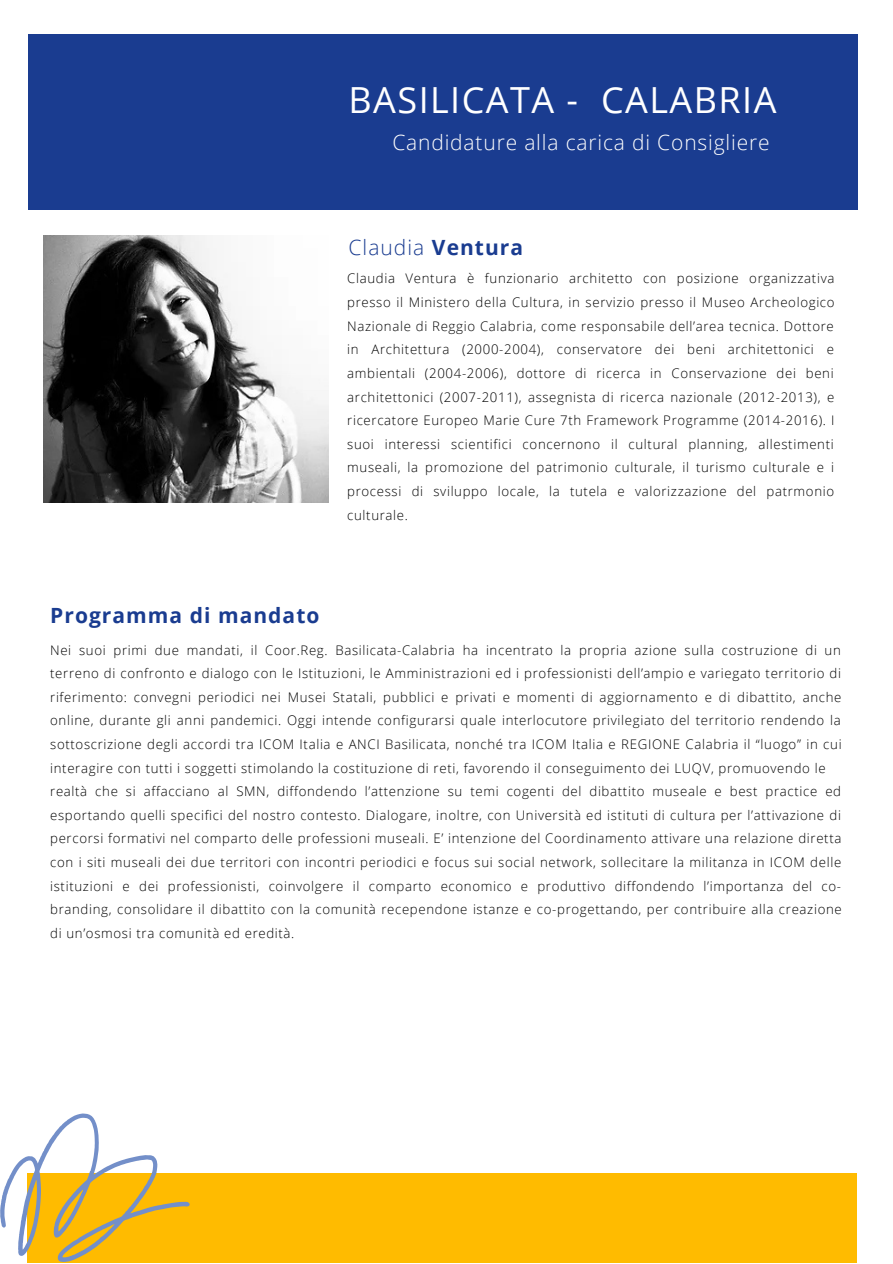
<style>
.page{position:relative;width:893px;height:1264px;background:#fff}
.page>*{position:absolute;margin:0;border:0;box-sizing:border-box;transform-origin:0 0}
.t1{font:36px "Open Sans";letter-spacing:.04em;color:#fff}
.t2{font:300 21px "Open Sans";letter-spacing:.04em;color:#fff}
.t3{font:700 21px "Open Sans";letter-spacing:.05em;color:#1a3c90}
.t4{font:300 21px "Open Sans";letter-spacing:.05em;color:#1a3c90}
.t5{font:300 13.2px/23.5px "Open Sans";letter-spacing:.05em;color:#000}
.s1{font-weight:700}
</style>
<div class="page">
<div style="left:28px;top:35px;width:829px;height:175px;background:#1a3c90"></div>
<img style="left:43px;top:236px;width:286px;height:266px">
<div style="left:27px;top:1173px;width:829px;height:89px;background:#fb0"></div>
<svg style="left:0;top:1113px;width:190px;height:148px"></svg>
<h1 class="t1" style="left:348px;top:74px;width:429px">BASILICATA - CALABRIA</h1>
<h2 class="t2" style="left:392px;top:128px;width:379px">Candidature alla carica di Consigliere</h2>
<h2 class="t4" style="left:348px;top:233px;width:176px">Claudia <span class="s1">Ventura</span></h2>
<p class="t5" style="left:347px;top:266px;width:489px;text-align:justify">Claudia Ventura è funzionario architetto con posizione organizzativa presso il Ministero della Cultura, in servizio presso il Museo Archeologico Nazionale di Reggio Calabria, come responsabile dell’area tecnica. Dottore in Architettura (2000-2004), conservatore dei beni architettonici e ambientali (2004-2006), dottore di ricerca in Conservazione dei beni architettonici (2007-2011), assegnista di ricerca nazionale (2012-2013), e ricercatore Europeo Marie Cure 7th Framework Programme (2014-2016). I suoi interessi scientifici concernono il cultural planning, allestimenti museali, la promozione del patrimonio culturale, il turismo culturale e i processi di sviluppo locale, la tutela e valorizzazione del patrmonio culturale.</p>
<h2 class="t3" style="left:50px;top:600px;width:271px">Programma di mandato</h2>
<p class="t5" style="left:50px;top:637px;width:793px">Nei suoi primi due mandati, il Coor.Reg. Basilicata-Calabria ha incentrato la propria azione sulla costruzione di un terreno di confronto e dialogo con le Istituzioni, le Amministrazioni ed i professionisti dell’ampio e variegato territorio di riferimento: convegni periodici nei Musei Statali, pubblici e privati e momenti di aggiornamento e di dibattito, anche online, durante gli anni pandemici. Oggi intende configurarsi quale interlocutore privilegiato del territorio rendendo la sottoscrizione degli accordi tra ICOM Italia e ANCI Basilicata, nonché tra ICOM Italia e REGIONE Calabria il “luogo” in cui interagire con tutti i soggetti stimolando la costituzione di reti, favorendo il conseguimento dei LUQV, promuovendo le realtà che si affacciano al SMN, diffondendo l’attenzione su temi cogenti del dibattito museale e best practice ed esportando quelli specifici del nostro contesto. Dialogare, inoltre, con Università ed istituti di cultura per l’attivazione di percorsi formativi nel comparto delle professioni museali. E’ intenzione del Coordinamento attivare una relazione diretta con i siti museali dei due territori con incontri periodici e focus sui social network, sollecitare la militanza in ICOM delle istituzioni e dei professionisti, coinvolgere il comparto economico e produttivo diffondendo l’importanza del co&shy;branding, consolidare il dibattito con la comunità recependone istanze e co-progettando, per contribuire alla creazione di un’osmosi tra comunità ed eredità.</p>
</div>
